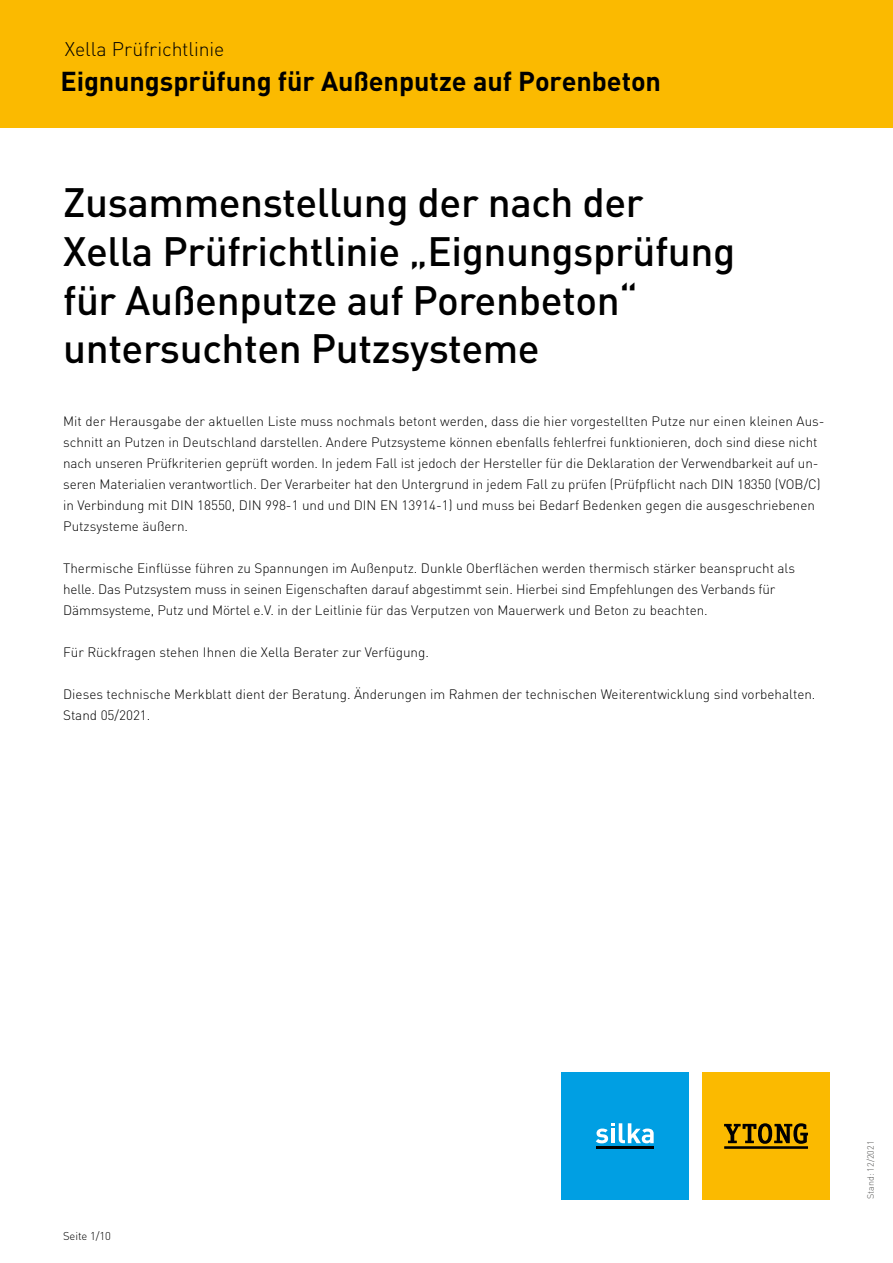
<style>
.page{position:relative;width:893px;height:1263px;background:#fff}
.page>*{position:absolute;margin:0;border:0;box-sizing:border-box;transform-origin:0 0}
.t1{font:500 40.5px/48.6px "DIN";letter-spacing:-.01em;color:#000}
.t2{font:700 27px "DIN";letter-spacing:-.005em;color:#000}
.t3{font:300 19.5px "DIN";letter-spacing:-.005em;color:#000}
.t4{font:300 13.5px/21px "DIN";letter-spacing:-.005em;color:#000}
.t5{font:300 11.25px "DIN";letter-spacing:-.01em;color:#000}
.t6{font:300 9px "DIN";color:#575756}
</style>
<div class="page">
<div style="left:0;top:0;width:893px;height:128px;background:#fbba00"></div>
<div style="left:702px;top:1072px;width:128px;height:128px;background:#fbba00"></div>
<svg style="left:724px;top:1123px;width:84px;height:21px"></svg>
<hr style="left:724px;top:1146px;width:84px;height:3px;background:#000">
<div style="left:561px;top:1072px;width:127px;height:128px;background:#009fe3"></div>
<svg style="left:596px;top:1123px;width:58px;height:20px"></svg>
<hr style="left:596px;top:1146px;width:58px;height:3px;background:#000">
<h3 class="t3" style="left:65px;top:37px;width:161px">Xella Prüfrichtlinie</h3>
<h2 class="t2" style="left:61px;top:63px;width:602px">Eignungsprüfung für Außenputze auf Porenbeton</h2>
<h1 class="t1" style="left:63px;top:177px;width:674px">Zusammenstellung der nach der<br>Xella Prüfrichtlinie „Eignungsprüfung für Außenputze auf Porenbeton“ untersuchten Putzsysteme</h1>
<p class="t4" style="left:63px;top:411px;width:763px">Mit der Herausgabe der aktuellen Liste muss nochmals betont werden, dass die hier vorgestellten Putze nur einen kleinen Aus&shy;schnitt an Putzen in Deutschland darstellen. Andere Putzsysteme können ebenfalls fehlerfrei funktionieren, doch sind diese nicht nach unseren Prüfkriterien geprüft worden. In jedem Fall ist jedoch der Hersteller für die Deklaration der Verwendbarkeit auf un&shy;seren Materialien verantwortlich. Der Verarbeiter hat den Untergrund in jedem Fall zu prüfen (Prüfpflicht nach DIN 18350 (VOB/C) in Verbindung mit DIN 18550, DIN 998-1 und und DIN EN 13914-1) und muss bei Bedarf Bedenken gegen die ausgeschriebenen Putzsysteme äußern.</p>
<p class="t4" style="left:63px;top:558px;width:733px">Thermische Einflüsse führen zu Spannungen im Außenputz. Dunkle Oberflächen werden thermisch stärker beansprucht als helle. Das Putzsystem muss in seinen Eigenschaften darauf abgestimmt sein. Hierbei sind Empfehlungen des Verbands für<br>Dämmsysteme, Putz und Mörtel e.V. in der Leitlinie für das Verputzen von Mauerwerk und Beton zu beachten.</p>
<p class="t4" style="left:63px;top:642px;width:367px">Für Rückfragen stehen Ihnen die Xella Berater zur Verfügung.</p>
<p class="t4" style="left:63px;top:684px;width:754px">Dieses technische Merkblatt dient der Beratung. Änderungen im Rahmen der technischen Weiterentwicklung sind vorbehalten.<br>Stand 05/2021.</p>
<p class="t5" style="left:63px;top:1229px;width:49px">Seite 1/10</p>
<p class="t6" style="left:865px;top:1199px;width:60px;rotate:-90deg">Stand: 12/2021</p>
</div>
